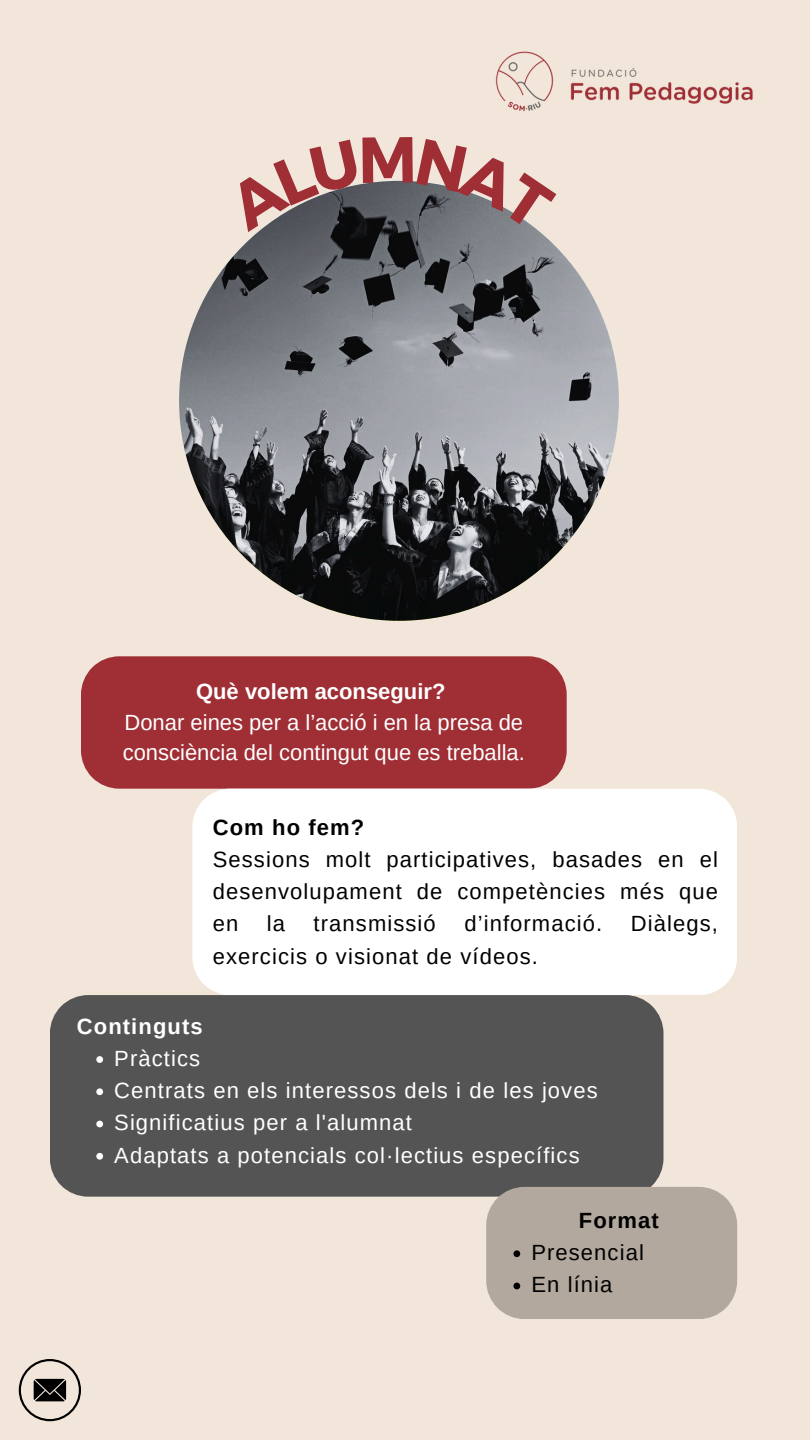
<style>
.page{position:relative;width:810px;height:1440px;background:#f2e6da}
.page>*{position:absolute;margin:0;border:0;box-sizing:border-box;transform-origin:0 0}
.t1{font:22px/32.2px "Arimo";letter-spacing:.05em;color:#000;text-align:justify}
.t2{font:22px "Arimo";letter-spacing:.05em;color:#fff}
.t3{font:22px/30.8px "Arimo";color:#fff}
.t4{font:700 22px "Arimo";color:#fff}
.t5{font:700 22px "Arimo";letter-spacing:.05em;color:#000}
.t6{font:700 22px "Arimo";letter-spacing:.05em;color:#fff}
</style>
<div class="page">
<svg style="left:19px;top:1359px;width:62px;height:62px"></svg>
<img style="left:179px;top:181px;width:440px;height:440px;border-radius:50%">
<div style="left:81px;top:656px;width:486px;height:133px;background:#9f2e35"></div>
<div style="left:192px;top:789px;width:545px;height:206px;background:#fff"></div>
<div style="left:50px;top:995px;width:613px;height:202px;background:#545454"></div>
<svg style="left:96px;top:1056px;width:7px;height:7px"></svg>
<svg style="left:96px;top:1088px;width:7px;height:7px"></svg>
<svg style="left:96px;top:1121px;width:7px;height:6px"></svg>
<svg style="left:96px;top:1153px;width:7px;height:7px"></svg>
<div style="left:486px;top:1187px;width:251px;height:132px;background:#b2a89e"></div>
<img style="left:495px;top:51px;width:258px;height:61px">
<svg style="left:258px;top:180px;width:282px;height:52px"></svg>
<p class="t4" style="left:196px;top:679px;width:251px">Què volem aconseguir?</p>
<p class="t3" style="left:123px;top:707px;width:404px">Donar eines per a l’acció i en la presa de consciència del contingut que es treballa.</p>
<p class="t5" style="left:213px;top:815px;width:153px">Com ho fem?</p>
<p class="t1" style="left:213px;top:843px;width:507px">Sessions molt participatives, basades en el desenvolupament de competències més que en</p>
<p class="t1" style="left:267px;top:908px;width:20px">la</p>
<p class="t1" style="left:314px;top:908px;width:124px">transmissió</p>
<p class="t1" style="left:464px;top:908px;width:139px">d’informació.</p>
<p class="t1" style="left:631px;top:908px;width:89px">Diàlegs,</p>
<p class="t1" style="left:213px;top:940px;width:327px">exercicis o visionat de vídeos.</p>
<p class="t6" style="left:77px;top:1014px;width:127px">Continguts</p>
<p class="t2" style="left:114px;top:1046px;width:87px">Pràctics</p>
<h2 class="t2" style="left:114px;top:1078px;width:485px">Centrats en els interessos dels i de les joves</h2>
<p class="t2" style="left:114px;top:1110px;width:299px">Significatius per a l'alumnat</p>
<p class="t2" style="left:114px;top:1143px;width:467px">Adaptats a potencials col·lectius específics</p>
<p class="t5" style="left:579px;top:1208px;width:82px">Format</p>
<p class="t1" style="left:531px;top:1236px;width:114px">Presencial</p>
<p class="t1" style="left:531px;top:1269px;width:83px">En línia</p>
</div>
